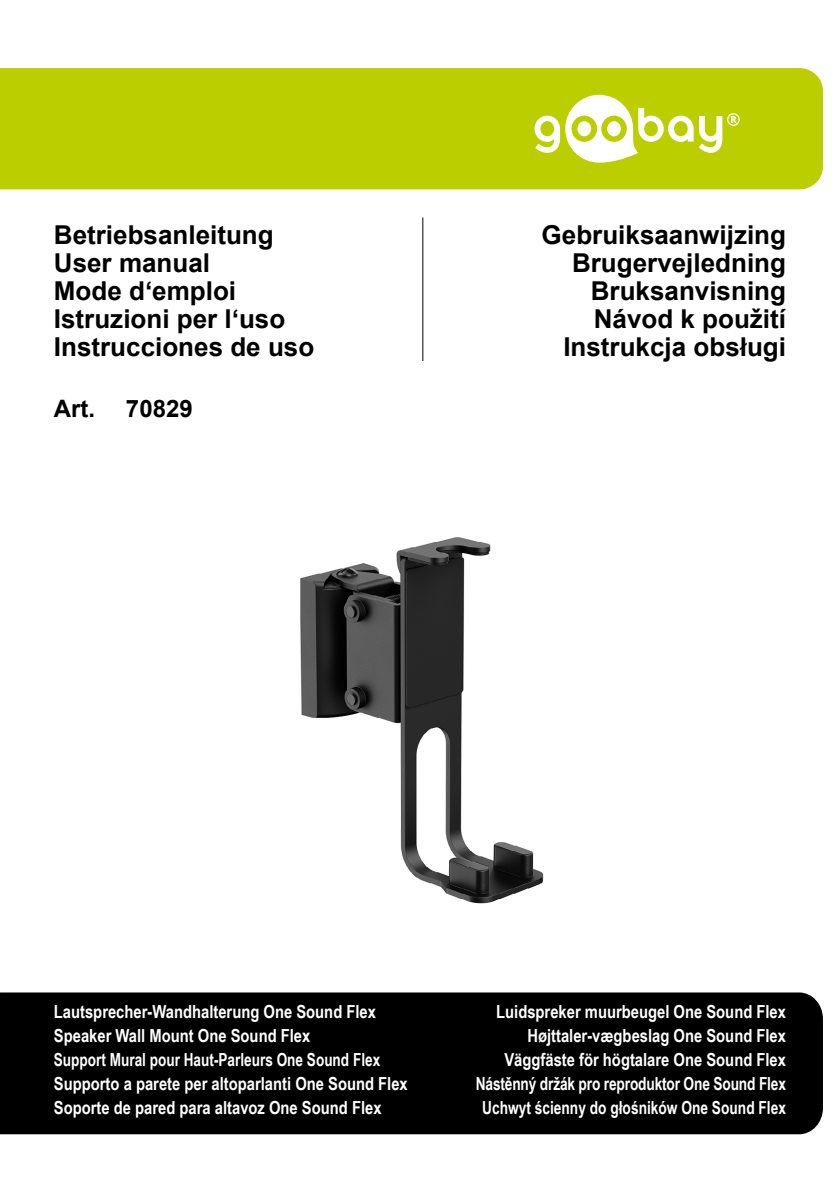
<style>
.page{position:relative;width:840px;height:1191px;background:#fff}
.page>*{position:absolute;margin:0;border:0;box-sizing:border-box;transform-origin:0 0}
.t1{font:700 26px/28px "Arial";color:#000;text-align:right}
.t2{font:700 24px "Arial";color:#000}
.t3{font:700 18px/24px "Arial Narrow";color:#fff}
</style>
<div class="page">
<div style="left:0;top:68px;width:822px;height:121px;background:#bbcf00"></div>
<svg style="left:534px;top:116px;width:25px;height:37px"></svg>
<svg style="left:565px;top:95px;width:174px;height:68px"></svg>
<div style="left:0;top:992px;width:822px;height:142px;background:#000"></div>
<hr style="left:422px;top:217px;width:1px;height:144px;background:#000">
<img style="left:300px;top:537px;width:244px;height:367px">
<h1 class="t1" style="left:54px;top:221px;width:262px;text-align:left">Betriebsanleitung<br>User manual<br>Mode d‘emploi<br>Istruzioni per l‘uso<br>Instrucciones de uso</h1>
<h2 class="t2" style="left:54px;top:392px;width:43px">Art.</h2>
<h2 class="t2" style="left:126px;top:392px;width:68px">70829</h2>
<h1 class="t1" style="left:541px;top:221px;width:246px">Gebruiksaanwijzing<br>Brugervejledning<br>Bruksanvisning<br>Návod k použití<br>Instrukcja obsługi</h1>
<p class="t3" style="left:54px;top:998px;width:355px">Lautsprecher-Wandhalterung One Sound Flex Speaker Wall Mount One Sound Flex<br>Support Mural pour Haut-Parleurs One Sound Flex Supporto a parete per altoparlanti One Sound Flex Soporte de pared para altavoz One Sound Flex</p>
<p class="t3" style="left:475px;top:998px;width:311px;text-align:right">Luidspreker muurbeugel One Sound Flex Højttaler-vægbeslag One Sound Flex Väggfäste för högtalare One Sound Flex Nástěnný držák pro reproduktor One Sound Flex Uchwyt ścienny do głośników One Sound Flex</p>
</div>
